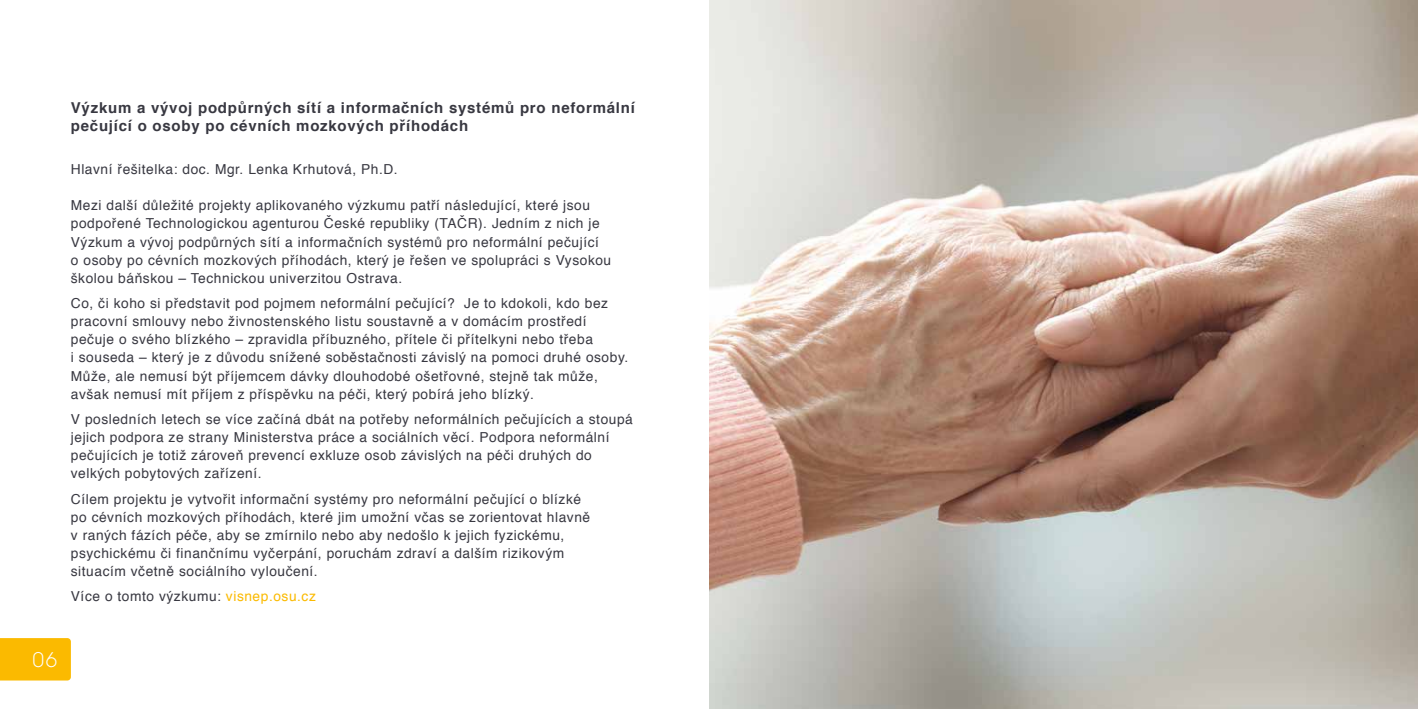
<style>
.page{position:relative;width:1418px;height:709px;background:#fff}
.page>*{position:absolute;margin:0;border:0;box-sizing:border-box;transform-origin:0 0}
.t1{font:300 21.25px "Hurme Geometric Sans 3";color:#fff}
.t2{font:700 15px/18.1px "Helvetica";letter-spacing:.05em;color:#383841}
.t3{font:13.75px/18.1px "Helvetica";letter-spacing:.04em;color:#383841}
.s1{color:#fbba00}
</style>
<div class="page">
<div style="left:0;top:638px;width:71px;height:42px;background:#fbba00"></div>
<img style="left:709px;top:0;width:708px;height:709px">
<p class="t2" style="left:71px;top:99px;width:565px">Výzkum a vývoj podpůrných sítí a informačních systémů pro neformální pečující o osoby po cévních mozkových příhodách</p>
<p class="t3" style="left:71px;top:161px;width:328px">Hlavní řešitelka: doc. Mgr. Lenka Krhutová, Ph.D.</p>
<p class="t3" style="left:71px;top:197px;width:542px">Mezi další důležité projekty aplikovaného výzkumu patří následující, které jsou podpořené Technologickou agenturou České republiky (TAČR). Jedním z nich je Výzkum a vývoj podpůrných sítí a informačních systémů pro neformální pečující<br>o osoby po cévních mozkových příhodách, který je řešen ve spolupráci s Vysokou školou báňskou – Technickou univerzitou Ostrava.</p>
<p class="t3" style="left:71px;top:294px;width:559px">Co, či koho si představit pod pojmem neformální pečující? Je to kdokoli, kdo bez pracovní smlouvy nebo živnostenského listu soustavně a v domácím prostředí pečuje o svého blízkého – zpravidla příbuzného, přítele či přítelkyni nebo třeba<br>i souseda – který je z důvodu snížené soběstačnosti závislý na pomoci druhé osoby.<br>Může, ale nemusí být příjemcem dávky dlouhodobé ošetřovné, stejně tak může, avšak nemusí mít příjem z příspěvku na péči, který pobírá jeho blízký.</p>
<p class="t3" style="left:71px;top:410px;width:563px">V posledních letech se více začíná dbát na potřeby neformálních pečujících a stoupá jejich podpora ze strany Ministerstva práce a sociálních věcí. Podpora neformální pečujících je totiž zároveň prevencí exkluze osob závislých na péči druhých do velkých pobytových zařízení.</p>
<p class="t3" style="left:71px;top:490px;width:521px">Cílem projektu je vytvořit informační systémy pro neformální pečující o blízké po cévních mozkových příhodách, které jim umožní včas se zorientovat hlavně v raných fázích péče, aby se zmírnilo nebo aby nedošlo k jejich fyzickému, psychickému či finančnímu vyčerpání, poruchám zdraví a dalším rizikovým situacím včetně sociálního vyloučení.</p>
<p class="t3" style="left:71px;top:588px;width:246px">Více o tomto výzkumu: <span class="s1">visnep.osu.cz</span></p>
<h1 class="t1" style="left:32px;top:645px;width:26px">06</h1>
</div>
